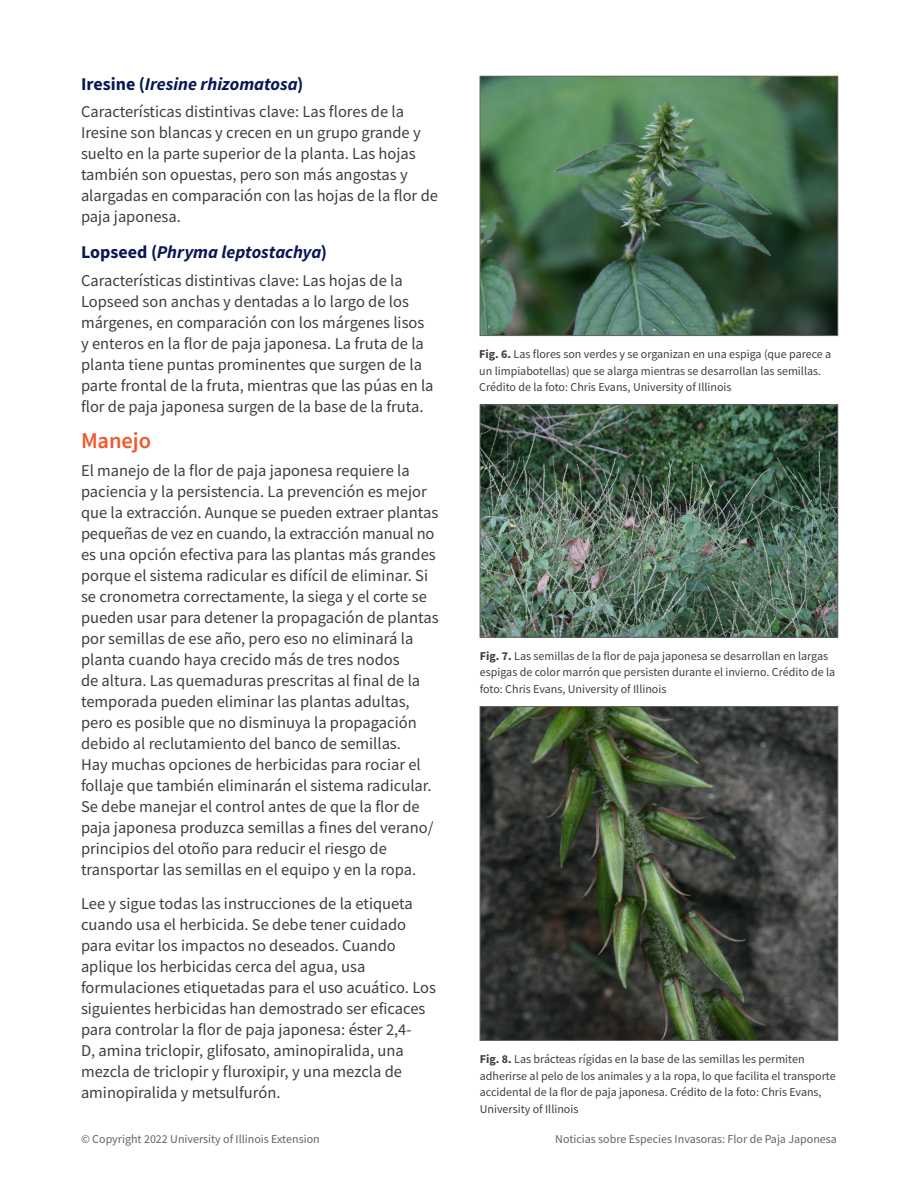
<style>
.page{position:relative;width:918px;height:1188px;background:#fff}
.page>*{position:absolute;margin:0;border:0;box-sizing:border-box;transform-origin:0 0}
.t1{font:600 22.5px "Source Sans Pro";letter-spacing:-.005em;color:#f1592f}
.t2{font:italic 700 18px "Source Sans Pro";color:#091855}
.Body_Copy{font:16.5px/21px "Source Sans Pro";color:#3e3e3f}
.Image_Caption{font:12px/16.5px "Source Sans Pro";color:#3e3e3f}
.t3{font:12px "Source Sans Pro";color:#636366}
.s1{font-style:normal}
.s2{font-weight:700}
</style>
<div class="page">
<img style="left:482px;top:407px;width:354px;height:228px">
<div style="left:480px;top:405px;width:358px;height:232px;border:1px solid #636366"></div>
<img style="left:482px;top:708px;width:354px;height:331px">
<div style="left:480px;top:706px;width:358px;height:335px;border:1px solid #636366"></div>
<img style="left:482px;top:78px;width:354px;height:256px">
<div style="left:480px;top:76px;width:358px;height:260px;border:1px solid #636366"></div>
<h3 class="t2" style="left:81px;top:71px;width:224px"><span class="s1">Iresine (</span>Iresine rhizomatosa<span class="s1">)</span></h3>
<p class="Body_Copy" style="left:81px;top:101px;width:359px">Características distintivas clave: Las flores de la Iresine son blancas y crecen en un grupo grande y suelto en la parte superior de la planta. Las hojas también son opuestas, pero son más angostas y alargadas en comparación con las hojas de la flor de paja japonesa.</p>
<h3 class="t2" style="left:81px;top:240px;width:247px"><span class="s1">Lopseed (</span>Phryma leptostachya<span class="s1">)</span></h3>
<p class="Body_Copy" style="left:81px;top:270px;width:354px">Características distintivas clave: Las hojas de la Lopseed son anchas y dentadas a lo largo de los márgenes, en comparación con los márgenes lisos y enteros en la flor de paja japonesa. La fruta de la planta tiene puntas prominentes que surgen de la parte frontal de la fruta, mientras que las púas en la flor de paja japonesa surgen de la base de la fruta.</p>
<h2 class="t1" style="left:81px;top:426px;width:72px">Manejo</h2>
<p class="Body_Copy" style="left:81px;top:460px;width:359px">El manejo de la flor de paja japonesa requiere la paciencia y la persistencia. La prevención es mejor que la extracción. Aunque se pueden extraer plantas pequeñas de vez en cuando, la extracción manual no es una opción efectiva para las plantas más grandes porque el sistema radicular es difícil de eliminar. Si se cronometra correctamente, la siega y el corte se pueden usar para detener la propagación de plantas por semillas de ese año, pero eso no eliminará la planta cuando haya crecido más de tres nodos<br>de altura. Las quemaduras prescritas al final de la temporada pueden eliminar las plantas adultas, pero es posible que no disminuya la propagación debido al reclutamiento del banco de semillas.<br>Hay muchas opciones de herbicidas para rociar el follaje que también eliminarán el sistema radicular.<br>Se debe manejar el control antes de que la flor de paja japonesa produzca semillas a fines del verano/ principios del otoño para reducir el riesgo de transportar las semillas en el equipo y en la ropa.</p>
<p class="Body_Copy" style="left:81px;top:893px;width:357px">Lee y sigue todas las instrucciones de la etiqueta cuando usa el herbicida. Se debe tener cuidado para evitar los impactos no deseados. Cuando aplique los herbicidas cerca del agua, usa formulaciones etiquetadas para el uso acuático. Los siguientes herbicidas han demostrado ser eficaces para controlar la flor de paja japonesa: éster 2,4-<br>D, amina triclopir, glifosato, aminopiralida, una mezcla de triclopir y fluroxipir, y una mezcla de aminopiralida y metsulfurón.</p>
<p class="Image_Caption" style="left:479px;top:346px;width:354px"><span class="s2">Fig. 6.</span> Las flores son verdes y se organizan en una espiga (que parece a un limpiabotellas) que se alarga mientras se desarrollan las semillas.</p>
<p class="Image_Caption" style="left:479px;top:379px;width:254px">Crédito de la foto: Chris Evans, University of Illinois</p>
<p class="Image_Caption" style="left:480px;top:648px;width:357px"><span class="s2">Fig. 7.</span> Las semillas de la flor de paja japonesa se desarrollan en largas espigas de color marrón que persisten durante el invierno. Crédito de la foto: Chris Evans, University of Illinois</p>
<p class="Image_Caption" style="left:480px;top:1051px;width:357px"><span class="s2">Fig. 8.</span> Las brácteas rígidas en la base de las semillas les permiten adherirse al pelo de los animales y a la ropa, lo que facilita el transporte accidental de la flor de paja japonesa. Crédito de la foto: Chris Evans, University of Illinois</p>
<p class="t3" style="left:81px;top:1131px;width:240px">© Copyright 2022 University of Illinois Extension</p>
<p class="t3" style="left:555px;top:1131px;width:283px">Noticias sobre Especies Invasoras: Flor de Paja Japonesa</p>
</div>
